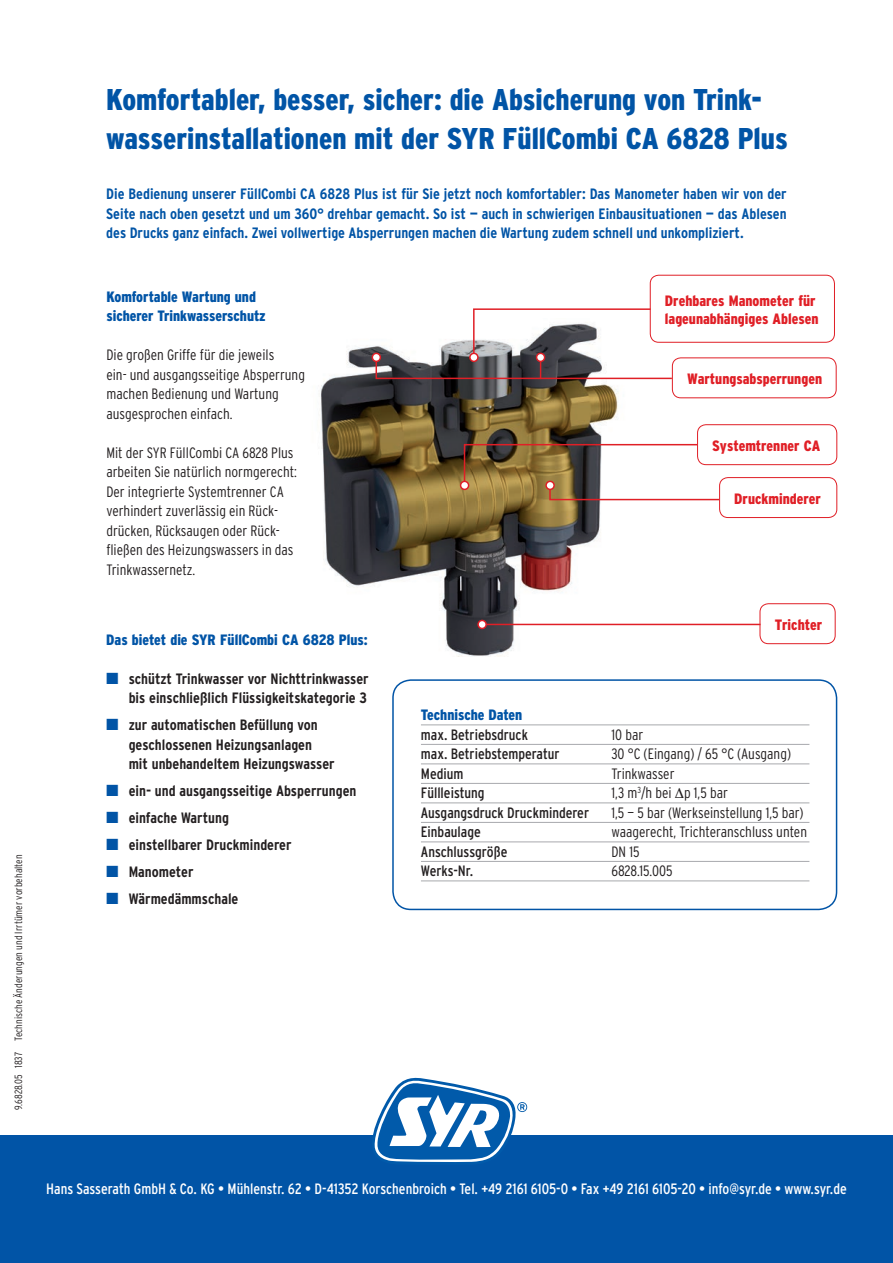
<style>
.page{position:relative;width:893px;height:1263px;background:#fff}
.page>*{position:absolute;margin:0;border:0;box-sizing:border-box;transform-origin:0 0}
.t1{font:900 condensed 30px "Interstate";color:#0154a6}
.t2{font:300 condensed 15px/19.5px "Interstate";color:#231f20}
.t3{font:700 condensed 15px/19.5px "Interstate";color:#0154a6;text-align:justify}
.t4{font:700 condensed 15px "Interstate";color:#231f20}
.t5{font:condensed 15px "Interstate";color:#fff}
.t6{font:condensed 15px "Interstate";color:#231f20}
.t7{font:900 condensed 15px/18px "Interstate";color:#e01f26}
.t8{font:900 condensed 15px "Interstate";color:#0154a6}
.Fließtext_Preisliste{font:300 condensed 10.5px "Interstate";color:#231f20}
.s1{font-family:"European Pi Three";font-weight:400;font-stretch:normal;color:#0154a6}
</style>
<div class="page">
<div style="left:0;top:1135px;width:893px;height:128px;background:#0154a6"></div>
<div style="left:392px;top:679px;width:445px;height:231px;border:2px solid #0154a6;border-radius:18px"></div>
<hr style="left:421px;top:724px;width:388px;height:1px;background:#a8a9ad">
<hr style="left:421px;top:744px;width:388px;height:1px;background:#a8a9ad">
<hr style="left:421px;top:763px;width:388px;height:1px;background:#a8a9ad">
<hr style="left:421px;top:783px;width:388px;height:1px;background:#a8a9ad">
<hr style="left:421px;top:802px;width:388px;height:1px;background:#a8a9ad">
<hr style="left:421px;top:822px;width:388px;height:1px;background:#a8a9ad">
<hr style="left:421px;top:841px;width:388px;height:1px;background:#a8a9ad">
<hr style="left:421px;top:861px;width:388px;height:1px;background:#a8a9ad">
<hr style="left:421px;top:880px;width:388px;height:1px;background:#a8a9ad">
<img style="left:321px;top:345px;width:332px;height:311px">
<div style="left:650px;top:275px;width:185px;height:68px;border:1px solid #e01f26;border-radius:9px"></div>
<div style="left:672px;top:357px;width:165px;height:41px;border:1px solid #e01f26;border-radius:9px"></div>
<div style="left:697px;top:424px;width:140px;height:41px;border:1px solid #e01f26;border-radius:9px"></div>
<div style="left:719px;top:477px;width:118px;height:41px;border:1px solid #e01f26;border-radius:9px"></div>
<div style="left:759px;top:603px;width:77px;height:41px;border:1px solid #e01f26;border-radius:9px"></div>
<div style="left:460px;top:481px;width:9px;height:9px;border:2px solid #e01f26;border-radius:50%"></div>
<svg style="left:463px;top:443px;width:258px;height:58px"></svg>
<div style="left:546px;top:481px;width:8px;height:8px;background:#fff;border-radius:50%"></div>
<div style="left:545px;top:481px;width:10px;height:9px;border:2px solid #e01f26;border-radius:50%"></div>
<div style="left:372px;top:353px;width:9px;height:9px;border:2px solid #e01f26;border-radius:50%"></div>
<svg style="left:375px;top:308px;width:298px;height:72px"></svg>
<div style="left:537px;top:353px;width:8px;height:8px;background:#fff;border-radius:50%"></div>
<div style="left:536px;top:353px;width:9px;height:9px;border:2px solid #e01f26;border-radius:50%"></div>
<hr style="left:482px;top:624px;width:278px;height:1px;background:#e01f26">
<div style="left:478px;top:620px;width:8px;height:8px;background:#fff;border-radius:50%"></div>
<div style="left:477px;top:620px;width:10px;height:9px;border:2px solid #e01f26;border-radius:50%"></div>
<svg style="left:373px;top:1078px;width:154px;height:84px"></svg>
<p class="Fließtext_Preisliste" style="left:12px;top:1110px;width:257px;rotate:-90deg">9.6828.05 1837 Technische Änderungen und Irrtümer vorbehalten</p>
<p class="t1" style="left:106px;top:82px;width:658px">Komfortabler, besser, sicher: die Absicherung von Trink-</p>
<p class="t1" style="left:106px;top:121px;width:683px">wasserinstallationen mit der SYR FüllCombi CA 6828 Plus</p>
<p class="t3" style="left:106px;top:184px;width:682px">Die Bedienung unserer FüllCombi CA 6828 Plus ist für Sie jetzt noch komfortabler: Das Manometer haben wir von der Seite nach oben gesetzt und um 360° drehbar gemacht. So ist — auch in schwierigen Einbausituationen — das Ablesen des Drucks ganz einfach. Zwei vollwertige Absperrungen machen die Wartung zudem schnell und unkompliziert.</p>
<p class="t8" style="left:106px;top:288px;width:151px">Komfortable Wartung und</p>
<p class="t8" style="left:106px;top:308px;width:161px">sicherer Trinkwasserschutz</p>
<p class="t2" style="left:106px;top:345px;width:169px">Die großen Griffe für die jeweils</p>
<p class="t2" style="left:106px;top:365px;width:200px">ein- und ausgangsseitige Absperrung machen Bedienung und Wartung</p>
<p class="t2" style="left:106px;top:404px;width:128px">ausgesprochen einfach.</p>
<p class="t2" style="left:106px;top:443px;width:192px">Mit der SYR FüllCombi CA 6828 Plus arbeiten Sie natürlich normgerecht:</p>
<p class="t2" style="left:106px;top:482px;width:179px">Der integrierte Systemtrenner CA verhindert zuverlässig ein Rück-</p>
<p class="t2" style="left:106px;top:521px;width:175px">drücken, Rücksaugen oder Rück-</p>
<p class="t2" style="left:106px;top:540px;width:189px">fließen des Heizungswassers in das<br>Trinkwassernetz.</p>
<p class="t8" style="left:106px;top:631px;width:263px">Das bietet die SYR FüllCombi CA 6828 Plus:</p>
<p class="t4" style="left:106px;top:669px;width:264px"><span class="s1">M</span> schützt Trinkwasser vor Nichttrinkwasser</p>
<p class="t4" style="left:129px;top:689px;width:240px">bis einschließlich Flüssigkeitskategorie 3</p>
<p class="t4" style="left:106px;top:716px;width:213px"><span class="s1">M</span> zur automatischen Befüllung von</p>
<p class="t4" style="left:129px;top:735px;width:185px">geschlossenen Heizungsanlagen</p>
<p class="t4" style="left:129px;top:755px;width:207px">mit unbehandeltem Heizungswasser</p>
<p class="t4" style="left:106px;top:782px;width:252px"><span class="s1">M</span> ein- und ausgangsseitige Absperrungen</p>
<p class="t4" style="left:106px;top:809px;width:124px"><span class="s1">M</span> einfache Wartung</p>
<p class="t4" style="left:106px;top:836px;width:187px"><span class="s1">M</span> einstellbarer Druckminderer</p>
<p class="t4" style="left:106px;top:863px;width:89px"><span class="s1">M</span> Manometer</p>
<p class="t4" style="left:106px;top:890px;width:134px"><span class="s1">M</span> Wärmedämmschale</p>
<p class="t7" style="left:665px;top:291px;width:155px">Drehbares Manometer für lageunabhängiges Ablesen</p>
<p class="t7" style="left:687px;top:370px;width:137px">Wartungsabsperrungen</p>
<p class="t7" style="left:712px;top:436px;width:110px">Systemtrenner CA</p>
<p class="t7" style="left:734px;top:489px;width:88px">Druckminderer</p>
<p class="t7" style="left:775px;top:615px;width:49px">Trichter</p>
<p class="t8" style="left:421px;top:707px;width:103px">Technische Daten</p>
<p class="t6" style="left:421px;top:725px;width:109px">max. Betriebsdruck</p>
<p class="t2" style="left:611px;top:725px;width:33px">10 bar</p>
<p class="t6" style="left:421px;top:745px;width:140px">max. Betriebstemperatur</p>
<p class="t2" style="left:611px;top:744px;width:181px">30 °C (Eingang) / 65 °C (Ausgang)</p>
<p class="t6" style="left:421px;top:764px;width:44px">Medium</p>
<p class="t2" style="left:611px;top:764px;width:65px">Trinkwasser</p>
<p class="t6" style="left:421px;top:784px;width:65px">Füllleistung</p>
<p class="t2" style="left:611px;top:783px;width:118px">1,3 m<sup>3</sup>/h bei p 1,5 bar</p>
<p class="t6" style="left:421px;top:803px;width:170px">Ausgangsdruck Druckminderer</p>
<p class="t2" style="left:611px;top:803px;width:194px">1,5 — 5 bar (Werkseinstellung 1,5 bar)</p>
<p class="t6" style="left:421px;top:823px;width:61px">Einbaulage</p>
<p class="t2" style="left:611px;top:822px;width:197px">waagerecht, Trichteranschluss unten</p>
<p class="t6" style="left:421px;top:842px;width:88px">Anschlussgröße</p>
<p class="t2" style="left:611px;top:842px;width:30px">DN 15</p>
<p class="t6" style="left:421px;top:862px;width:54px">Werks-Nr.</p>
<p class="t2" style="left:611px;top:861px;width:63px">6828.15.005</p>
<p class="t5" style="left:46px;top:1180px;width:802px">Hans Sasserath GmbH &amp; Co. KG • Mühlenstr. 62 • D-41352 Korschenbroich • Tel. +49 2161 6105-0 • Fax +49 2161 6105-20 • info@syr.de • www.syr.de</p>
</div>
